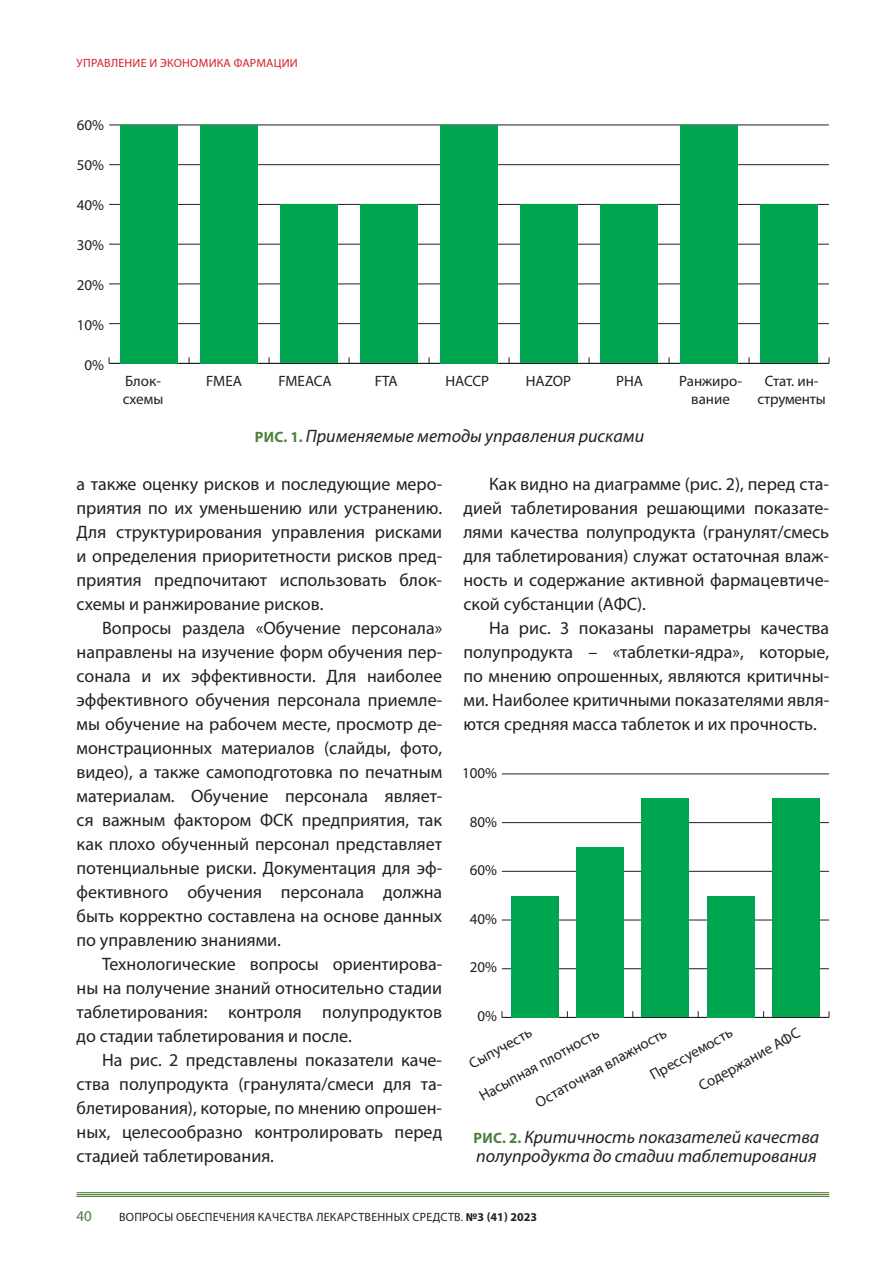
<style>
.page{position:relative;width:893px;height:1263px;background:#fff}
.page>*{position:absolute;margin:0;border:0;box-sizing:border-box;transform-origin:0 0}
.t1{font:18px/24px "Myriad Pro";color:#231f20;text-align:justify}
.t2{font:italic 18px/19.5px "Myriad Pro";color:#231f20}
.t3{font:15px/18px "Myriad Pro";color:#231f20;text-align:center}
.t4{font:15px "Myriad Pro";color:#4f7e3d}
.t5{font:12px "Myriad Pro";letter-spacing:.02em;color:#231f20}
.t6{font:12px "Myriad Pro";letter-spacing:.02em;color:#d1232a}
.s1{font-weight:700;font-style:normal;font-size:15px;color:#4f7e3d}
.s2{font-weight:700}
</style>
<div class="page">
<hr style="left:77px;top:1192px;width:752px;height:1px;background:#4f7e3d">
<hr style="left:77px;top:1194px;width:752px;height:1px;background:#4f7e3d">
<hr style="left:77px;top:1196px;width:752px;height:1px;background:#4f7e3d">
<hr style="left:109px;top:363px;width:720px;height:1px;background:#231f20">
<hr style="left:109px;top:323px;width:720px;height:1px;background:#231f20">
<hr style="left:109px;top:284px;width:720px;height:1px;background:#231f20">
<hr style="left:109px;top:244px;width:720px;height:1px;background:#231f20">
<hr style="left:109px;top:204px;width:720px;height:1px;background:#231f20">
<hr style="left:109px;top:164px;width:720px;height:1px;background:#231f20">
<hr style="left:109px;top:125px;width:720px;height:1px;background:#231f20">
<div style="left:120px;top:125px;width:58px;height:238px;background:#00a54f"></div>
<div style="left:200px;top:125px;width:58px;height:238px;background:#00a54f"></div>
<div style="left:280px;top:204px;width:58px;height:159px;background:#00a54f"></div>
<div style="left:360px;top:204px;width:58px;height:159px;background:#00a54f"></div>
<div style="left:440px;top:125px;width:58px;height:238px;background:#00a54f"></div>
<div style="left:520px;top:204px;width:58px;height:159px;background:#00a54f"></div>
<div style="left:600px;top:204px;width:58px;height:159px;background:#00a54f"></div>
<div style="left:680px;top:125px;width:58px;height:238px;background:#00a54f"></div>
<div style="left:760px;top:204px;width:58px;height:159px;background:#00a54f"></div>
<hr style="left:502px;top:1017px;width:327px;height:1px;background:#231f20">
<hr style="left:502px;top:968px;width:327px;height:1px;background:#231f20">
<hr style="left:502px;top:920px;width:327px;height:1px;background:#231f20">
<hr style="left:502px;top:871px;width:327px;height:1px;background:#231f20">
<hr style="left:502px;top:822px;width:327px;height:1px;background:#231f20">
<hr style="left:502px;top:774px;width:327px;height:1px;background:#231f20">
<div style="left:511px;top:896px;width:47px;height:121px;background:#00a54f"></div>
<div style="left:576px;top:847px;width:48px;height:170px;background:#00a54f"></div>
<div style="left:642px;top:798px;width:47px;height:219px;background:#00a54f"></div>
<div style="left:707px;top:896px;width:47px;height:121px;background:#00a54f"></div>
<div style="left:773px;top:798px;width:47px;height:219px;background:#00a54f"></div>
<p class="t6" style="left:77px;top:56px;width:223px">УПРАВЛЕНИЕ И ЭКОНОМИКА ФАРМАЦИИ</p>
<p class="t3" style="left:77px;top:116px;width:29px">60%</p>
<p class="t3" style="left:77px;top:156px;width:29px">50%</p>
<p class="t3" style="left:77px;top:196px;width:29px">40%</p>
<p class="t3" style="left:77px;top:236px;width:29px">30%</p>
<p class="t3" style="left:77px;top:276px;width:29px">20%</p>
<p class="t3" style="left:77px;top:316px;width:29px">10%</p>
<p class="t3" style="left:85px;top:356px;width:21px">0%</p>
<p class="t3" style="left:123px;top:371px;width:42px;text-align:left">Блок&shy;схемы</p>
<p class="t3" style="left:206px;top:371px;width:37px">FMEA</p>
<p class="t3" style="left:278px;top:371px;width:55px">FMEACA</p>
<p class="t3" style="left:375px;top:371px;width:24px">FTA</p>
<p class="t3" style="left:445px;top:371px;width:45px">HACCP</p>
<p class="t3" style="left:526px;top:371px;width:47px">HAZOP</p>
<p class="t3" style="left:616px;top:371px;width:28px">PHA</p>
<p class="t3" style="left:679px;top:371px;width:64px">Ранжиро&shy;вание</p>
<p class="t3" style="left:757px;top:371px;width:70px">Стат. ин&shy;струменты</p>
<p class="t2" style="left:255px;top:426px;width:391px"><span class="s1">РИС. 1.</span> Применяемые методы управления рисками</p>
<p class="t1" style="left:77px;top:472px;width:367px">а также оценку рисков и последующие меро&shy;приятия по их уменьшению или устранению.<br>Для структурирования управления рисками и определения приоритетности рисков пред&shy;приятия предпочитают использовать блок&shy;схемы и ранжирование рисков.</p>
<p class="t1" style="left:77px;top:616px;width:367px;text-indent:26px">Вопросы раздела «Обучение персонала» направлены на изучение форм обучения пер&shy;сонала и их эффективности. Для наиболее эффективного обучения персонала приемле&shy;мы обучение на рабочем месте, просмотр де&shy;монстрационных материалов (слайды, фото, видео), а также самоподготовка по печатным материалам. Обучение персонала являет&shy;ся важным фактором ФСК предприятия, так как плохо обученный персонал представляет потенциальные риски. Документация для эф&shy;фективного обучения персонала должна быть корректно составлена на основе данных по управлению знаниями.</p>
<p class="t1" style="left:77px;top:952px;width:367px;text-indent:26px">Технологические вопросы ориентирова&shy;ны на получение знаний относительно стадии таблетирования: контроля полупродуктов до стадии таблетирования и после.</p>
<p class="t1" style="left:77px;top:1048px;width:367px;text-indent:26px">На рис. 2 представлены показатели каче&shy;ства полупродукта (гранулята/смеси для та&shy;блетирования), которые, по мнению опрошен&shy;ных, целесообразно контролировать перед стадией таблетирования.</p>
<p class="t1" style="left:463px;top:472px;width:367px;text-indent:26px">Как видно на диаграмме (рис. 2), перед ста&shy;дией таблетирования решающими показате&shy;лями качества полупродукта (гранулят/смесь для таблетирования) служат остаточная влаж&shy;ность и содержание активной фармацевтиче&shy;ской субстанции (АФС).</p>
<p class="t1" style="left:463px;top:616px;width:367px;text-indent:26px">На рис. 3 показаны параметры качества полупродукта – «таблетки-ядра», которые, по мнению опрошенных, являются критичны&shy;ми. Наиболее критичными показателями явля&shy;ются средняя масса таблеток и их прочность.</p>
<p class="t3" style="left:462px;top:764px;width:36px">100%</p>
<p class="t3" style="left:470px;top:812px;width:29px">80%</p>
<p class="t3" style="left:470px;top:861px;width:29px">60%</p>
<p class="t3" style="left:470px;top:909px;width:29px">40%</p>
<p class="t3" style="left:470px;top:958px;width:29px">20%</p>
<p class="t3" style="left:477px;top:1006px;width:21px">0%</p>
<p class="t3" style="left:695px;top:1079px;width:115px;rotate:-29deg">Содержание АФС</p>
<p class="t3" style="left:466px;top:1057px;width:71px;rotate:-29deg">Сыпучесть</p>
<p class="t3" style="left:647px;top:1068px;width:93px;rotate:-29deg">Прессуемость</p>
<p class="t3" style="left:532px;top:1095px;width:149px;rotate:-29deg">Остаточная влажность</p>
<p class="t3" style="left:476px;top:1089px;width:136px;rotate:-29deg">Насыпная плотность</p>
<p class="t2" style="left:473px;top:1127px;width:347px"><span class="s1">РИС. 2.</span> Критичность показателей качества полупродукта до стадии таблетирования</p>
<p class="t4" style="left:77px;top:1207px;width:17px">40</p>
<p class="t5" style="left:119px;top:1209px;width:419px">ВОПРОСЫ ОБЕСПЕЧЕНИЯ КАЧЕСТВА ЛЕКАРСТВЕННЫХ СРЕДСТВ. <span class="s2">№3 (41) 2023</span></p>
</div>
